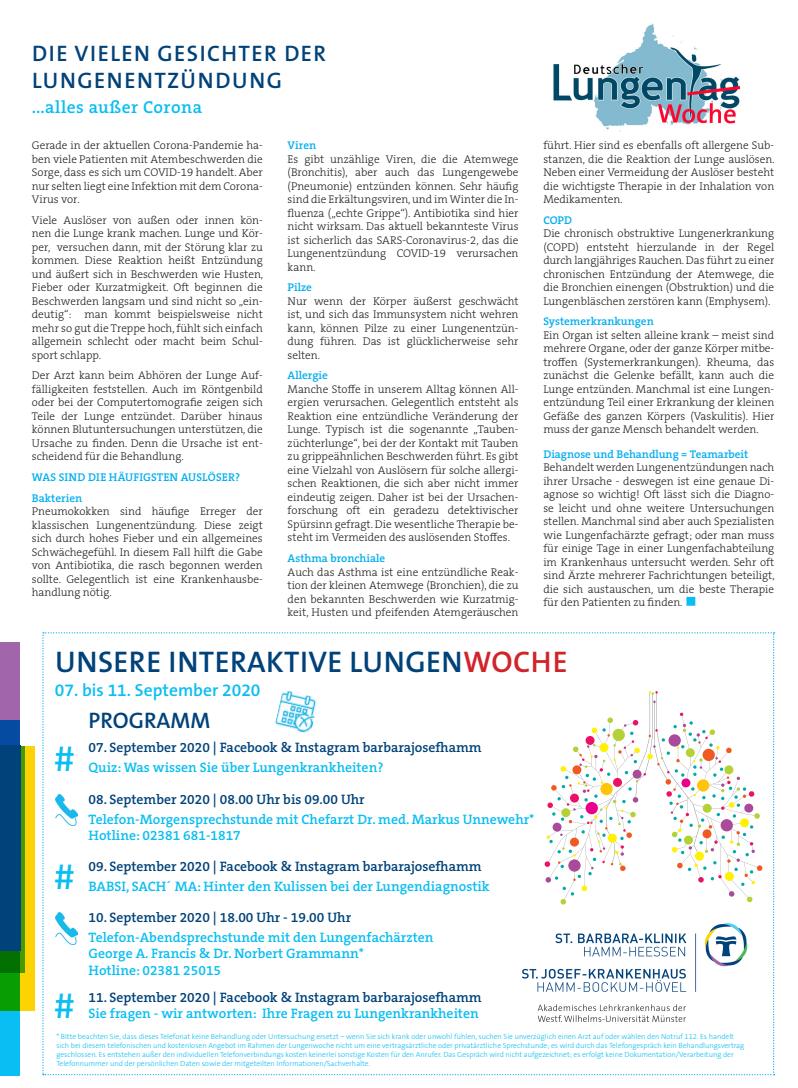
<style>
.page{position:relative;width:798px;height:1088px;background:#fff}
.page>*{position:absolute;margin:0;border:0;box-sizing:border-box;transform-origin:0 0}
.t1{font:600 37.5px "The Sans B W6";color:#09bef2}
.t2{font:600 30px "The Sans B W6";letter-spacing:.015em;color:#004279}
.Headline__vertikal{font:600 22.5px/27px "The Sans B W6";letter-spacing:.065em;color:#004279}
.Headline__vertikal-2{font:600 22.5px "The Sans B W6";color:#004279}
.t3{font:600 17.5px "The Sans B W6";color:#09bef2}
.Headline__vertikal-3{font:600 17.5px "The Serif B W6";letter-spacing:.03em;color:#09bef2}
.t4{font:600 13.75px/16.5px "The Serif B W6";color:#09bef2}
.t5{font:600 13.75px "The Serif B W6";color:#004279}
.t6{font:300 11.25px/13.5px "The Serif B W3";color:#231f20;text-align:justify}
.t7{font:600 11.25px "The Serif B W6";color:#00aeef}
.t8{font:300 7.5px/9px "The Sans B W3";color:#09bef2}
.s1{color:#d1232a}
</style>
<div class="page">
<div style="left:0;top:720px;width:20px;height:355px;background:#09bef2"></div>
<svg style="left:0;top:746px;width:35px;height:264px;background:#c9c703"></svg>
<svg style="left:0;top:746px;width:25px;height:226px;background:#2b8210"></svg>
<svg style="left:0;top:642px;width:20px;height:104px;background:#795ea7"></svg>
<div style="left:0;top:746px;width:20px;height:205px;background:#004279"></div>
<img style="left:553px;top:23px;width:186px;height:108px">
<div style="left:686px;top:597px;width:9px;height:9px;background:#09bef2;border:2px solid #09bef2"></div>
<svg style="left:42px;top:632px;width:732px;height:443px"></svg>
<p class="Headline__vertikal" style="left:32px;top:40px;width:295px">DIE VIELEN GESICHTER DER<br>LUNGENENTZÜNDUNG</p>
<p class="Headline__vertikal-3" style="left:32px;top:95px;width:172px">...alles außer Corona</p>
<p class="t6" style="left:32px;top:139px;width:232px">Gerade in der aktuellen Corona-Pandemie ha&shy;ben viele Patienten mit Atembeschwerden die Sorge, dass es sich um COVID-19 handelt. Aber nur selten liegt eine Infektion mit dem Corona-Virus vor.</p>
<p class="t6" style="left:32px;top:213px;width:233px">Viele Auslöser von außen oder innen kön&shy;nen die Lunge krank machen. Lunge und Kör&shy;per, versuchen dann, mit der Störung klar zu kommen. Diese Reaktion heißt Entzündung und äußert sich in Beschwerden wie Husten, Fieber oder Kurzatmigkeit. Oft beginnen die Beschwerden langsam und sind nicht so „ein&shy;deutig“: man kommt beispielsweise nicht mehr so gut die Treppe hoch, fühlt sich einfach allgemein schlecht oder macht beim Schul&shy;sport schlapp.</p>
<p class="t6" style="left:32px;top:369px;width:232px">Der Arzt kann beim Abhören der Lunge Auf&shy;fälligkeiten feststellen. Auch im Röntgenbild oder bei der Computertomografie zeigen sich Teile der Lunge entzündet. Darüber hinaus können Blutuntersuchungen unterstützen, die Ursache zu finden. Denn die Ursache ist ent&shy;scheidend für die Behandlung.</p>
<p class="t7" style="left:32px;top:470px;width:209px">WAS SIND DIE HÄUFIGSTEN AUSLÖSER?</p>
<p class="t7" style="left:32px;top:490px;width:52px">Bakterien</p>
<p class="t6" style="left:32px;top:505px;width:232px">Pneumokokken sind häufige Erreger der klassischen Lungenentzündung. Diese zeigt sich durch hohes Fieber und ein allgemeines Schwächegefühl. In diesem Fall hilft die Gabe von Antibiotika, die rasch begonnen werden sollte. Gelegentlich ist eine Krankenhausbe&shy;handlung nötig.</p>
<p class="t7" style="left:287px;top:138px;width:30px">Viren</p>
<p class="t6" style="left:287px;top:152px;width:232px">Es gibt unzählige Viren, die die Atemwege (Bronchitis), aber auch das Lungengewebe (Pneumonie) entzünden können. Sehr häufig sind die Erkältungsviren, und im Winter die In&shy;fluenza („echte Grippe“). Antibiotika sind hier nicht wirksam. Das aktuell bekannteste Virus ist sicherlich das SARS-Coronavirus-2, das die Lungenentzündung COVID-19 verursachen kann.</p>
<p class="t7" style="left:287px;top:280px;width:26px">Pilze</p>
<p class="t6" style="left:287px;top:294px;width:232px">Nur wenn der Körper äußerst geschwächt ist, und sich das Immunsystem nicht wehren kann, können Pilze zu einer Lungenentzün&shy;dung führen. Das ist glücklicherweise sehr selten.</p>
<p class="t7" style="left:287px;top:368px;width:42px">Allergie</p>
<p class="t6" style="left:287px;top:382px;width:232px">Manche Stoffe in unserem Alltag können All&shy;ergien verursachen. Gelegentlich entsteht als Reaktion eine entzündliche Veränderung der Lunge. Typisch ist die sogenannte „Tauben&shy;züchterlunge“, bei der der Kontakt mit Tauben zu grippeähnlichen Beschwerden führt. Es gibt eine Vielzahl von Auslösern für solche allergi&shy;schen Reaktionen, die sich aber nicht immer eindeutig zeigen. Daher ist bei der Ursachen&shy;forschung oft ein geradezu detektivischer Spürsinn gefragt. Die wesentliche Therapie be&shy;steht im Vermeiden des auslösenden Stoffes.</p>
<p class="t7" style="left:287px;top:551px;width:99px">Asthma bronchiale</p>
<p class="t6" style="left:287px;top:565px;width:232px">Auch das Asthma ist eine entzündliche Reak&shy;tion der kleinen Atemwege (Bronchien), die zu den bekannten Beschwerden wie Kurzatmig&shy;keit, Husten und pfeifenden Atemgeräuschen</p>
<p class="t6" style="left:543px;top:139px;width:233px">führt. Hier sind es ebenfalls oft allergene Sub&shy;stanzen, die die Reaktion der Lunge auslösen.<br>Neben einer Vermeidung der Auslöser besteht die wichtigste Therapie in der Inhalation von Medikamenten.</p>
<p class="t7" style="left:543px;top:213px;width:30px">COPD</p>
<p class="t6" style="left:543px;top:227px;width:232px">Die chronisch obstruktive Lungenerkrankung (COPD) entsteht hierzulande in der Regel durch langjähriges Rauchen. Das führt zu einer chronischen Entzündung der Atemwege, die die Bronchien einengen (Obstruktion) und die Lungenbläschen zerstören kann (Emphysem).</p>
<p class="t7" style="left:543px;top:314px;width:112px">Systemerkrankungen</p>
<p class="t6" style="left:543px;top:328px;width:232px">Ein Organ ist selten alleine krank – meist sind mehrere Organe, oder der ganze Körper mitbe&shy;troffen (Systemerkrankungen). Rheuma, das zunächst die Gelenke befällt, kann auch die Lunge entzünden. Manchmal ist eine Lungen&shy;entzündung Teil einer Erkrankung der kleinen Gefäße des ganzen Körpers (Vaskulitis). Hier muss der ganze Mensch behandelt werden.</p>
<p class="t7" style="left:543px;top:446px;width:206px">Diagnose und Behandlung = Teamarbeit</p>
<p class="t6" style="left:543px;top:460px;width:233px">Behandelt werden Lungenentzündungen nach ihrer Ursache - deswegen ist eine genaue Di&shy;agnose so wichtig! Oft lässt sich die Diagno&shy;se leicht und ohne weitere Untersuchungen stellen. Manchmal sind aber auch Spezialisten wie Lungenfachärzte gefragt; oder man muss für einige Tage in einer Lungenfachabteilung im Krankenhaus untersucht werden. Sehr oft sind Ärzte mehrerer Fachrichtungen beteiligt, die sich austauschen, um die beste Therapie für den Patienten zu finden.</p>
<p class="t2" style="left:55px;top:643px;width:514px">UNSERE INTERAKTIVE LUNGEN<span class="s1">WOCHE</span></p>
<p class="t3" style="left:55px;top:679px;width:207px">07. bis 11. September 2020</p>
<p class="t1" style="left:54px;top:734px;width:22px">#</p>
<p class="t1" style="left:54px;top:852px;width:22px">#</p>
<p class="t1" style="left:54px;top:981px;width:22px">#</p>
<p class="Headline__vertikal-2" style="left:89px;top:706px;width:123px">PROGRAMM</p>
<p class="t5" style="left:89px;top:738px;width:394px">07. September 2020 | Facebook &amp; Instagram barbarajosefhamm</p>
<p class="t4" style="left:89px;top:759px;width:296px">Quiz: Was wissen Sie über Lungenkrankheiten?</p>
<p class="t5" style="left:89px;top:790px;width:277px">08. September 2020 | 08.00 Uhr bis 09.00 Uhr</p>
<p class="t4" style="left:89px;top:811px;width:447px">Telefon-Morgensprechstunde mit Chefarzt Dr. med. Markus Unnewehr*</p>
<p class="t4" style="left:89px;top:827px;width:154px">Hotline: 02381 681-1817</p>
<p class="t5" style="left:89px;top:857px;width:394px">09. September 2020 | Facebook &amp; Instagram barbarajosefhamm</p>
<p class="t4" style="left:89px;top:878px;width:402px">BABSI, SACH´ MA: Hinter den Kulissen bei der Lungendiagnostik</p>
<p class="t5" style="left:89px;top:908px;width:264px">10. September 2020 | 18.00 Uhr - 19.00 Uhr</p>
<p class="t4" style="left:89px;top:929px;width:346px">Telefon-Abendsprechstunde mit den Lungenfachärzten<br>George A. Francis &amp; Dr. Norbert Grammann*</p>
<p class="t4" style="left:89px;top:962px;width:134px">Hotline: 02381 25015</p>
<p class="t5" style="left:89px;top:988px;width:394px">11. September 2020 | Facebook &amp; Instagram barbarajosefhamm</p>
<p class="t4" style="left:89px;top:1005px;width:391px">Sie fragen - wir antworten: Ihre Fragen zu Lungenkrankheiten</p>
<p class="t8" style="left:56px;top:1031px;width:689px">* Bitte beachten Sie, dass dieses Telefonat keine Behandlung oder Untersuchung ersetzt – wenn Sie sich krank oder unwohl fühlen, suchen Sie unverzüglich einen Arzt auf oder wählen den Notruf 112. Es handelt sich bei diesem telefonischen und kostenlosen Angebot im Rahmen der Lungenwoche nicht um eine vertragsärztliche oder privatärztliche Sprechstunde; es wird durch das Telefongespräch kein Behandlungsvertrag geschlossen. Es entstehen außer den individuellen Telefonverbindungs kosten keinerlei sonstige Kosten für den Anrufer. Das Gespräch wird nicht aufgezeichnet; es erfolgt keine Dokumentation/Verarbeitung der Telefonnummer und der persönlichen Daten sowie der mitgeteilten Informationen/Sachverhalte.</p>
</div>
